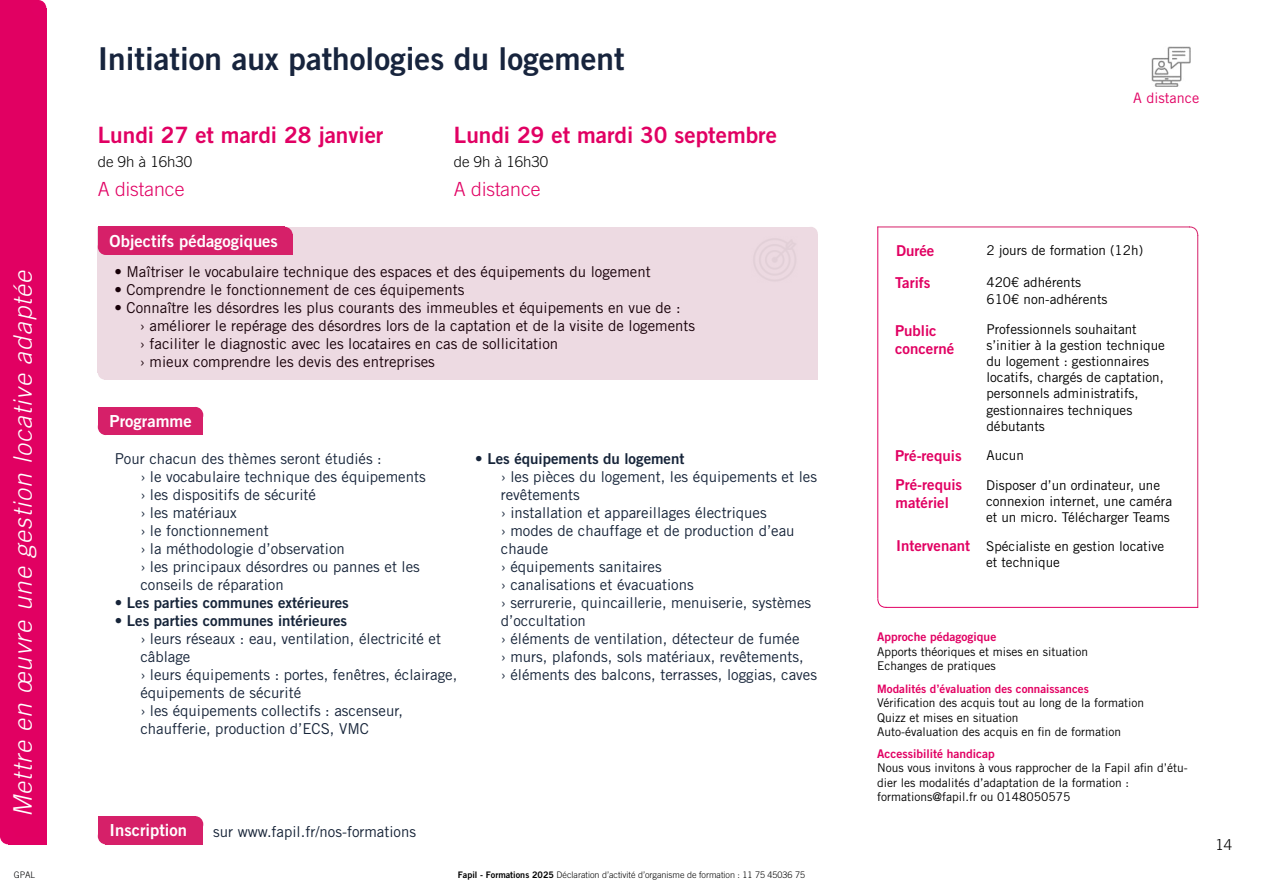
<style>
.page{position:relative;width:1263px;height:893px;background:#fff}
.page>*{position:absolute;margin:0;border:0;box-sizing:border-box;transform-origin:0 0}
.t1{font:31.5px "Trade Gothic LT Std Bd 2";color:#17243d}
.t2{font:italic 300 25.5px "Trade Gothic LT Std";color:#fff}
.t3{font:22.5px "Trade Gothic LT Std Bd 2";color:#e10063}
.t4{font:300 19.5px "Trade Gothic LT Std";color:#e10063}
.t5{font:16.65px "Trade Gothic LT Std Bd 2";color:#fff}
.t6{font:15px/18px "Trade Gothic LT Std";color:#162439}
.t7{font:15px/18px "Trade Gothic LT Std";color:#170008}
.t8{font:15px "Trade Gothic LT Std Bd 2";color:#162439}
.t9{font:15px/18px "Trade Gothic LT Std Bd 2";color:#e10062}
.t10{font:15px "Trade Gothic LT Std";color:#152236}
.t11{font:300 15px "Trade Gothic LT Std";color:#050505}
.t12{font:300 15px "Trade Gothic LT Std";color:#000}
.t13{font:14.4px "Trade Gothic LT Std";color:#e10063}
.t14{font:13.5px/16.2px "Trade Gothic LT Std";color:#000}
.t15{font:12px/14.4px "Trade Gothic LT Std";color:#000}
.t16{font:12px "Trade Gothic LT Std Bd 2";color:#e10063}
.t17{font:11.7px "Trade Gothic LT Std Bd 2";color:#e30062}
.t18{font:300 9px "Trade Gothic LT Std";color:#000}
.t19{font:300 9px "Trade Gothic LT Std";color:#020304}
.s1{font-family:"Trade Gothic LT Std Bd 2";font-weight:400}
.s2{font-family:"Trade Gothic LT Std Bd 2";font-size:15px;color:#e10062}
</style>
<div class="page">
<div style="left:98px;top:366px;width:13px;height:14px;background:#eddae2;border-radius:50%"></div>
<div style="left:804px;top:227px;width:14px;height:14px;background:#eddae2;border-radius:50%"></div>
<div style="left:98px;top:227px;width:713px;height:146px;background:#eddae2"></div>
<div style="left:105px;top:234px;width:713px;height:146px;background:#eddae2"></div>
<div style="left:8px;top:8px;width:38px;height:836px;background:#e10063"></div>
<div style="left:0;top:0;width:39px;height:836px;background:#e10062"></div>
<img style="left:1151px;top:47px;width:40px;height:39px">
<div style="left:277px;top:227px;width:16px;height:16px;background:#d62069;border-radius:50%"></div>
<div style="left:106px;top:235px;width:187px;height:20px;background:#d62069"></div>
<div style="left:98px;top:239px;width:16px;height:16px;background:#d62069;border-radius:50%"></div>
<div style="left:98px;top:227px;width:187px;height:20px;background:#d62069"></div>
<div style="left:106px;top:415px;width:97px;height:20px;background:#d62069"></div>
<div style="left:188px;top:407px;width:15px;height:16px;background:#d62069;border-radius:50%"></div>
<div style="left:98px;top:419px;width:16px;height:16px;background:#d62069;border-radius:50%"></div>
<div style="left:98px;top:407px;width:97px;height:20px;background:#d62069"></div>
<div style="left:0;top:828px;width:16px;height:16px;background:#e10063;border-radius:50%"></div>
<div style="left:31px;top:0;width:15px;height:16px;background:#e10063;border-radius:50%"></div>
<div style="left:106px;top:824px;width:97px;height:20px;background:#d62069"></div>
<div style="left:188px;top:816px;width:15px;height:16px;background:#d62069;border-radius:50%"></div>
<div style="left:98px;top:828px;width:16px;height:16px;background:#d62069;border-radius:50%"></div>
<div style="left:98px;top:816px;width:97px;height:20px;background:#d62069"></div>
<hr style="left:877px;top:227px;width:313px;height:1px;background:#d62069">
<hr style="left:1197px;top:235px;width:1px;height:373px;background:#d62069">
<svg style="left:1188px;top:226px;width:10px;height:11px"></svg>
<hr style="left:886px;top:607px;width:312px;height:1px;background:#e10063">
<hr style="left:877px;top:227px;width:1px;height:371px;background:#e10063">
<svg style="left:877px;top:598px;width:10px;height:10px"></svg>
<h2 class="t2" style="left:8px;top:817px;width:549px;rotate:-90deg">Mettre en œuvre une gestion locative adaptée</h2>
<p class="t19" style="left:14px;top:869px;width:23px">GPAL</p>
<h1 class="t1" style="left:98px;top:39px;width:528px">Initiation aux pathologies du logement</h1>
<h3 class="t3" style="left:98px;top:121px;width:287px">Lundi 27 et mardi 28 janvier</h3>
<p class="t11" style="left:98px;top:153px;width:96px">de 9h à 16h30</p>
<h3 class="t3" style="left:454px;top:121px;width:325px">Lundi 29 et mardi 30 septembre</h3>
<p class="t11" style="left:454px;top:153px;width:96px">de 9h à 16h30</p>
<h3 class="t4" style="left:98px;top:178px;width:88px">A distance</h3>
<h3 class="t4" style="left:454px;top:178px;width:88px">A distance</h3>
<p class="t5" style="left:110px;top:230px;width:170px">Objectifs pédagogiques</p>
<p class="t7" style="left:114px;top:262px;width:538px">• Maîtriser le vocabulaire technique des espaces et des équipements du logement</p>
<p class="t7" style="left:114px;top:280px;width:351px">• Comprendre le fonctionnement de ces équipements</p>
<p class="t7" style="left:140px;top:298px;width:557px;text-indent:-26px">• Connaître les désordres les plus courants des immeubles et équipements en vue de :<br>› améliorer le repérage des désordres lors de la captation et de la visite de logements › faciliter le diagnostic avec les locataires en cas de sollicitation<br>› mieux comprendre les devis des entreprises</p>
<p class="t5" style="left:110px;top:411px;width:84px">Programme</p>
<p class="t6" style="left:140px;top:449px;width:287px;text-indent:-26px">Pour chacun des thèmes seront étudiés :<br>› le vocabulaire technique des équipements › les dispositifs de sécurité<br>› les matériaux<br>› le fonctionnement<br>› la méthodologie d’observation<br>› les principaux désordres ou pannes et les conseils de réparation</p>
<p class="t8" style="left:115px;top:593px;width:236px">• Les parties communes extérieures</p>
<p class="t8" style="left:115px;top:611px;width:234px">• Les parties communes intérieures</p>
<p class="t6" style="left:140px;top:629px;width:318px">› leurs réseaux : eau, ventilation, électricité et câblage<br>› leurs équipements : portes, fenêtres, éclairage, équipements de sécurité<br>› les équipements collectifs : ascenseur, chaufferie, production d’ECS, VMC</p>
<p class="t8" style="left:475px;top:449px;width:211px">• Les équipements du logement</p>
<p class="t6" style="left:501px;top:467px;width:318px">› les pièces du logement, les équipements et les revêtements<br>› installation et appareillages électriques<br>› modes de chauffage et de production d’eau chaude<br>› équipements sanitaires<br>› canalisations et évacuations<br>› serrurerie, quincaillerie, menuiserie, systèmes d’occultation<br>› éléments de ventilation, détecteur de fumée<br>› murs, plafonds, sols matériaux, revêtements,<br>› éléments des balcons, terrasses, loggias, caves</p>
<p class="t5" style="left:110px;top:820px;width:79px">Inscription</p>
<p class="t10" style="left:213px;top:822px;width:204px">sur www.fapil.fr/nos-formations</p>
<p class="t18" style="left:458px;top:869px;width:349px"><span class="s1">Fapil - Formations 2025</span> Déclaration d’activité d’organisme de formation : 11 75 45036 75</p>
<p class="t13" style="left:1133px;top:89px;width:67px">A distance</p>
<p class="t9" style="left:896px;top:242px;width:40px">Durée</p>
<p class="t9" style="left:895px;top:274px;width:37px">Tarifs</p>
<p class="t9" style="left:895px;top:321px;width:61px">Public concerné</p>
<p class="t14" style="left:986px;top:242px;width:158px">2 jours de formation (12h)</p>
<p class="t14" style="left:986px;top:274px;width:123px">420€ adhérents<br>610€ non-adhérents</p>
<p class="t14" style="left:986px;top:321px;width:180px">Professionnels souhaitant s’initier à la gestion technique du logement : gestionnaires locatifs, chargés de captation, personnels administratifs, gestionnaires techniques débutants</p>
<p class="t9" style="left:895px;top:447px;width:68px">Pré-requis</p>
<p class="t14" style="left:986px;top:447px;width:39px">Aucun</p>
<p class="t9" style="left:896px;top:475px;width:68px">Pré-requis matériel</p>
<p class="t14" style="left:986px;top:477px;width:187px">Disposer d’un ordinateur, une connexion internet, une caméra et un micro. Télécharger Teams</p>
<p class="t14" style="left:986px;top:538px;width:180px;text-indent:-90px"><span class="s2">Intervenant</span> Spécialiste en gestion locative et technique</p>
<p class="t16" style="left:877px;top:630px;width:121px">Approche pédagogique</p>
<p class="t15" style="left:877px;top:644px;width:212px">Apports théoriques et mises en situation<br>Echanges de pratiques</p>
<p class="t17" style="left:877px;top:681px;width:213px">Modalités d’évaluation des connaissances</p>
<p class="t15" style="left:877px;top:696px;width:268px">Vérification des acquis tout au long de la formation<br>Quizz et mises en situation<br>Auto-évaluation des acquis en fin de formation</p>
<p class="t16" style="left:877px;top:746px;width:119px">Accessibilité handicap</p>
<p class="t15" style="left:877px;top:761px;width:312px">Nous vous invitons à vous rapprocher de la Fapil afin d’étu&shy;dier les modalités d’adaptation de la formation : formations@fapil.fr ou 0148050575</p>
<p class="t12" style="left:1215px;top:836px;width:18px">14</p>
</div>
